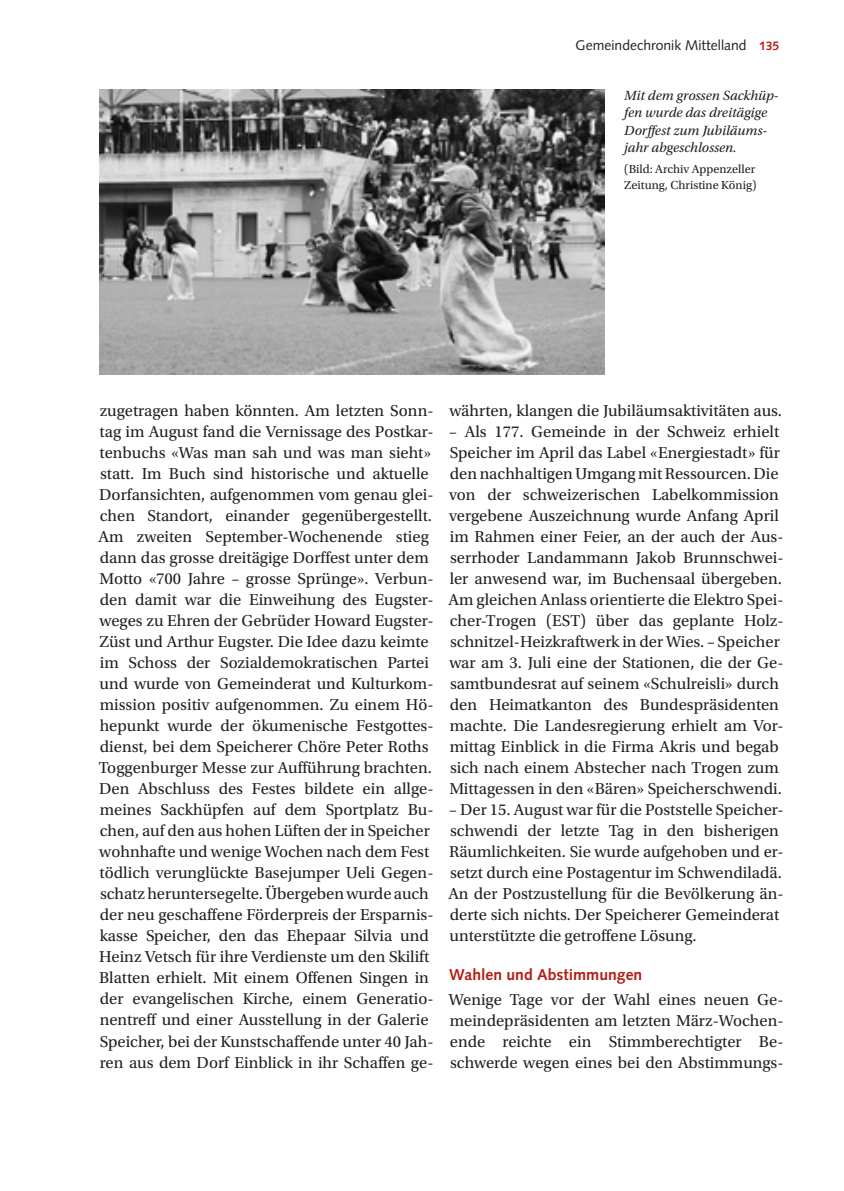
<style>
.page{position:relative;width:844px;height:1191px;background:#fff}
.page>*{position:absolute;margin:0;border:0;box-sizing:border-box;transform-origin:0 0}
.t1{font:16.62px/21px "Utopia Std";color:#231f20}
.t2{font:700 15.75px "Syntax LT Std";color:#b41d15}
.t3{font:italic 14px/17.5px "Utopia Std";color:#231f20}
.t4{font:14px "Syntax LT Std";color:#231f20}
.t5{font:12.25px/15.8px "Utopia Std";color:#231f20}
.s1{font-weight:700;font-size:12.25px;color:#b41d15}
.s2{color:#fff}
</style>
<div class="page">
<img style="left:99px;top:89px;width:505px;height:286px">
<p class="t4" style="left:575px;top:37px;width:205px">Gemeindechronik Mittelland <span class="s1">135</span></p>
<p class="t3" style="left:624px;top:86px;width:156px">Mit dem grossen Sackhüp&shy;fen wurde das dreitägige<br>Dorffest zum Jubiläums&shy;jahr abgeschlossen.</p>
<p class="t5" style="left:624px;top:161px;width:134px">(Bild: Archiv Appenzeller<br>Zeitung, Christine König)</p>
<p class="t1" style="left:98px;top:401px;width:336px">zugetragen haben könnten. Am letzten Sonn&shy;tag im August fand die Vernissage des Postkar&shy;tenbuchs «Was man sah und was man sieht» statt. Im Buch sind historische und aktuelle Dorfansichten, aufgenommen vom genau glei&shy;chen Standort, einander gegenübergestellt.<br>Am zweiten September-Wochenende stieg dann das grosse dreitägige Dorffest unter dem Motto «700 Jahre – grosse Sprünge». Verbun&shy;den damit war die Einweihung des Eugster&shy;weges zu Ehren der Gebrüder Howard Eugster-Züst und Arthur Eugster. Die Idee dazu keimte im Schoss der Sozialdemokratischen Partei und wurde von Gemeinderat und Kulturkom&shy;mission positiv aufgenommen. Zu einem Hö&shy;hepunkt wurde der ökumenische Festgottes&shy;dienst, bei dem Speicherer Chöre Peter Roths Toggenburger Messe zur Aufführung brachten.<br>Den Abschluss des Festes bildete ein allge&shy;meines Sackhüpfen auf dem Sportplatz Bu&shy;chen, auf den aus hohen Lüften der in Speicher wohnhafte und wenige Wochen nach dem Fest tödlich verunglückte Basejumper Ueli Gegen&shy;schatz heruntersegelte. Übergeben wurde auch der neu geschaffene Förderpreis der Ersparnis&shy;kasse Speicher, den das Ehepaar Silvia und Heinz Vetsch für ihre Verdienste um den Skilift Blatten erhielt. Mit einem Offenen Singen in der evangelischen Kirche, einem Generatio&shy;nentreff und einer Ausstellung in der Galerie Speicher, bei der Kunstschaffende unter 40 Jah&shy;ren aus dem Dorf Einblick in ihr Schaffen ge-</p>
<p class="t1" style="left:446px;top:401px;width:338px">währten, klangen die Jubiläumsaktivitäten aus. <span class="s2">.</span>– Als 177. Gemeinde in der Schweiz erhielt Speicher im April das Label «Energiestadt» für den nachhaltigen Umgang mit Ressourcen. Die von der schweizerischen Labelkommission vergebene Auszeichnung wurde Anfang April im Rahmen einer Feier, an der auch der Aus&shy;serrhoder Landammann Jakob Brunnschwei&shy;ler anwesend war, im Buchensaal übergeben.<br>Am gleichen Anlass orientierte die Elektro Spei&shy;cher-Trogen (EST) über das geplante Holz&shy;schnitzel-Heizkraftwerk in der Wies. – Speicher war am 3. Juli eine der Stationen, die der Ge&shy;samtbundesrat auf seinem «Schulreisli» durch den Heimatkanton des Bundespräsidenten machte. Die Landesregierung erhielt am Vor&shy;mittag Einblick in die Firma Akris und begab sich nach einem Abstecher nach Trogen zum Mittagessen in den «Bären» Speicherschwendi. <span class="s2">.</span>– Der 15. August war für die Poststelle Speicher&shy;schwendi der letzte Tag in den bisherigen Räumlichkeiten. Sie wurde aufgehoben und er&shy;setzt durch eine Postagentur im Schwendiladä.<br>An der Postzustellung für die Bevölkerung än&shy;derte sich nichts. Der Speicherer Gemeinderat unterstützte die getroffene Lösung.</p>
<p class="t2" style="left:449px;top:965px;width:194px">Wahlen und Abstimmungen</p>
<p class="t1" style="left:449px;top:989px;width:336px;text-align:justify">Wenige Tage vor der Wahl eines neuen Ge&shy;meindepräsidenten am letzten März-Wochen&shy;ende reichte ein Stimmberechtigter Be&shy;schwerde wegen eines bei den Abstimmungs-</p>
</div>
